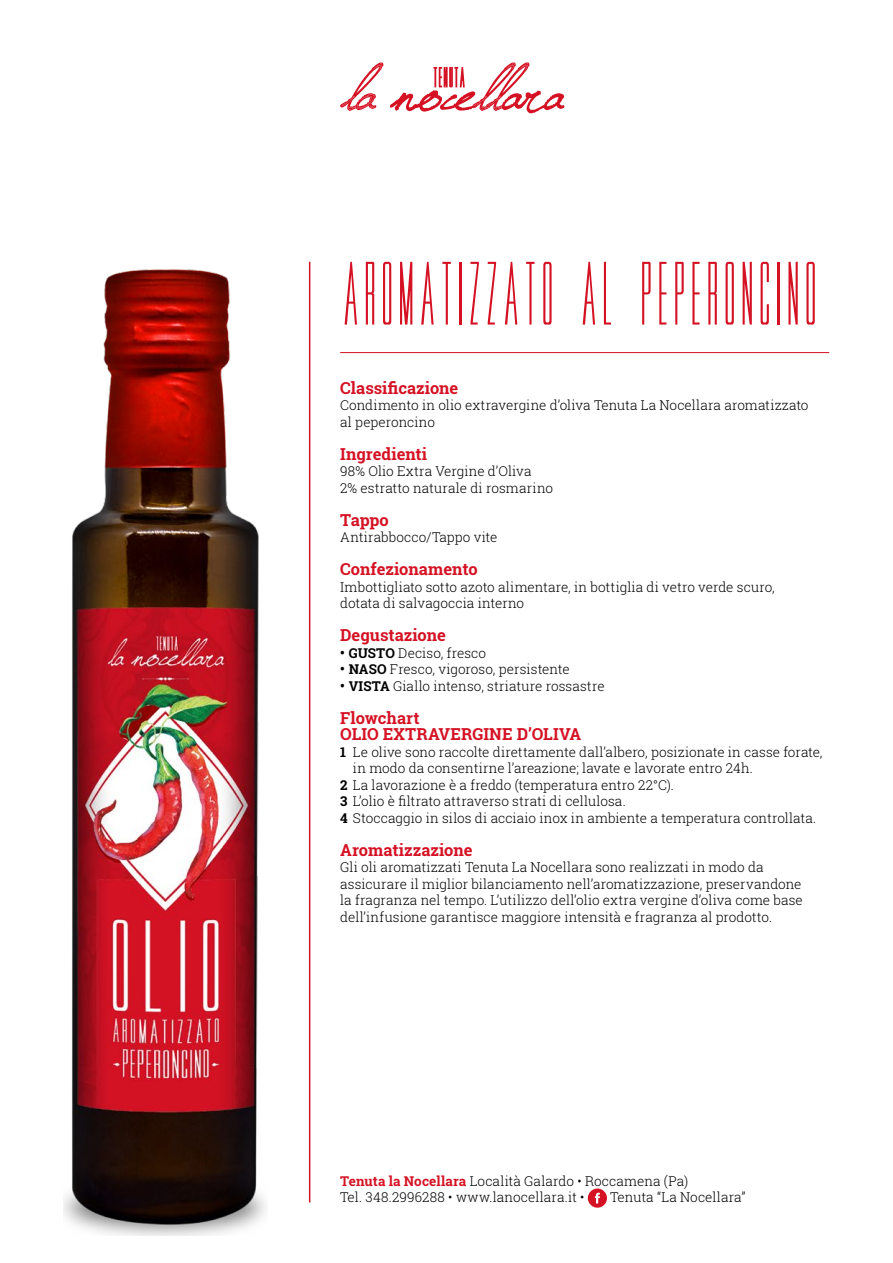
<style>
.page{position:relative;width:893px;height:1263px;background:#fff}
.page>*{position:absolute;margin:0;border:0;box-sizing:border-box;transform-origin:0 0}
.t1{font:90px "Movie Letters";color:#d51224}
.t2{font:700 16.5px/16.5px "Roboto Slab";color:#d51224}
.t3{font:300 13.5px/16.5px "Roboto Slab";letter-spacing:.005em;color:#000}
.s1{font-weight:700}
.s2{font-weight:700;color:#d51224}
</style>
<div class="page">
<svg style="left:340px;top:63px;width:43px;height:48px"></svg>
<svg style="left:390px;top:63px;width:174px;height:50px"></svg>
<img style="left:64px;top:269px;width:202px;height:966px">
<hr style="left:309px;top:262px;width:1px;height:940px;background:#d51224">
<hr style="left:340px;top:352px;width:489px;height:1px;background:#d51224">
<svg style="left:588px;top:1188px;width:19px;height:20px"></svg>
<h1 class="t1" style="left:340px;top:250px;width:480px">AROMATIZZATO Al PEPERONCINO</h1>
<p class="t2" style="left:340px;top:379px;width:120px">Classificazione</p>
<p class="t3" style="left:340px;top:397px;width:470px">Condimento in olio extravergine d’oliva Tenuta La Nocellara aromatizzato al peperoncino</p>
<p class="t2" style="left:340px;top:445px;width:89px">Ingredienti</p>
<p class="t3" style="left:340px;top:463px;width:214px">98% Olio Extra Vergine d’Oliva<br>2% estratto naturale di rosmarino</p>
<p class="t2" style="left:340px;top:511px;width:50px">Tappo</p>
<p class="t3" style="left:340px;top:529px;width:159px">Antirabbocco/Tappo vite</p>
<p class="t2" style="left:340px;top:561px;width:139px">Confezionamento</p>
<p class="t3" style="left:340px;top:578px;width:436px">Imbottigliato sotto azoto alimentare, in bottiglia di vetro verde scuro, dotata di salvagoccia interno</p>
<p class="t2" style="left:340px;top:627px;width:107px">Degustazione</p>
<p class="t3" style="left:340px;top:644px;width:147px"><span class="s1">• GUSTO</span> Deciso, fresco</p>
<p class="t3" style="left:340px;top:661px;width:231px"><span class="s1">• NASO</span> Fresco, vigoroso, persistente</p>
<p class="t3" style="left:340px;top:677px;width:266px"><span class="s1">• VISTA</span> Giallo intenso, striature rossastre</p>
<p class="t2" style="left:340px;top:709px;width:243px">Flowchart<br>OLIO EXTRAVERGINE D’OLIVA</p>
<p class="t3" style="left:340px;top:743px;width:484px"><span class="s1">1</span> Le olive sono raccolte direttamente dall’albero, posizionate in casse forate,</p>
<p class="t3" style="left:353px;top:760px;width:402px">in modo da consentirne l’areazione; lavate e lavorate entro 24h.</p>
<p class="t3" style="left:340px;top:776px;width:335px"><span class="s1">2</span> La lavorazione è a freddo (temperatura entro 22°C).</p>
<p class="t3" style="left:340px;top:793px;width:287px"><span class="s1">3</span> L’olio è filtrato attraverso strati di cellulosa.</p>
<p class="t3" style="left:340px;top:809px;width:477px"><span class="s1">4</span> Stoccaggio in silos di acciaio inox in ambiente a temperatura controllata.</p>
<p class="t2" style="left:340px;top:841px;width:134px">Aromatizzazione</p>
<p class="t3" style="left:340px;top:859px;width:464px">Gli oli aromatizzati Tenuta La Nocellara sono realizzati in modo da assicurare il miglior bilanciamento nell’aromatizzazione, preservandone la fragranza nel tempo. L’utilizzo dell’olio extra vergine d’oliva come base dell’infusione garantisce maggiore intensità e fragranza al prodotto.</p>
<p class="t3" style="left:340px;top:1172px;width:349px"><span class="s2">Tenuta la Nocellara</span> Località Galardo • Roccamena (Pa)<br>Tel. 348.2996288 • www.lanocellara.it •</p>
<p class="t3" style="left:610px;top:1189px;width:137px">Tenuta “La Nocellara”</p>
</div>
